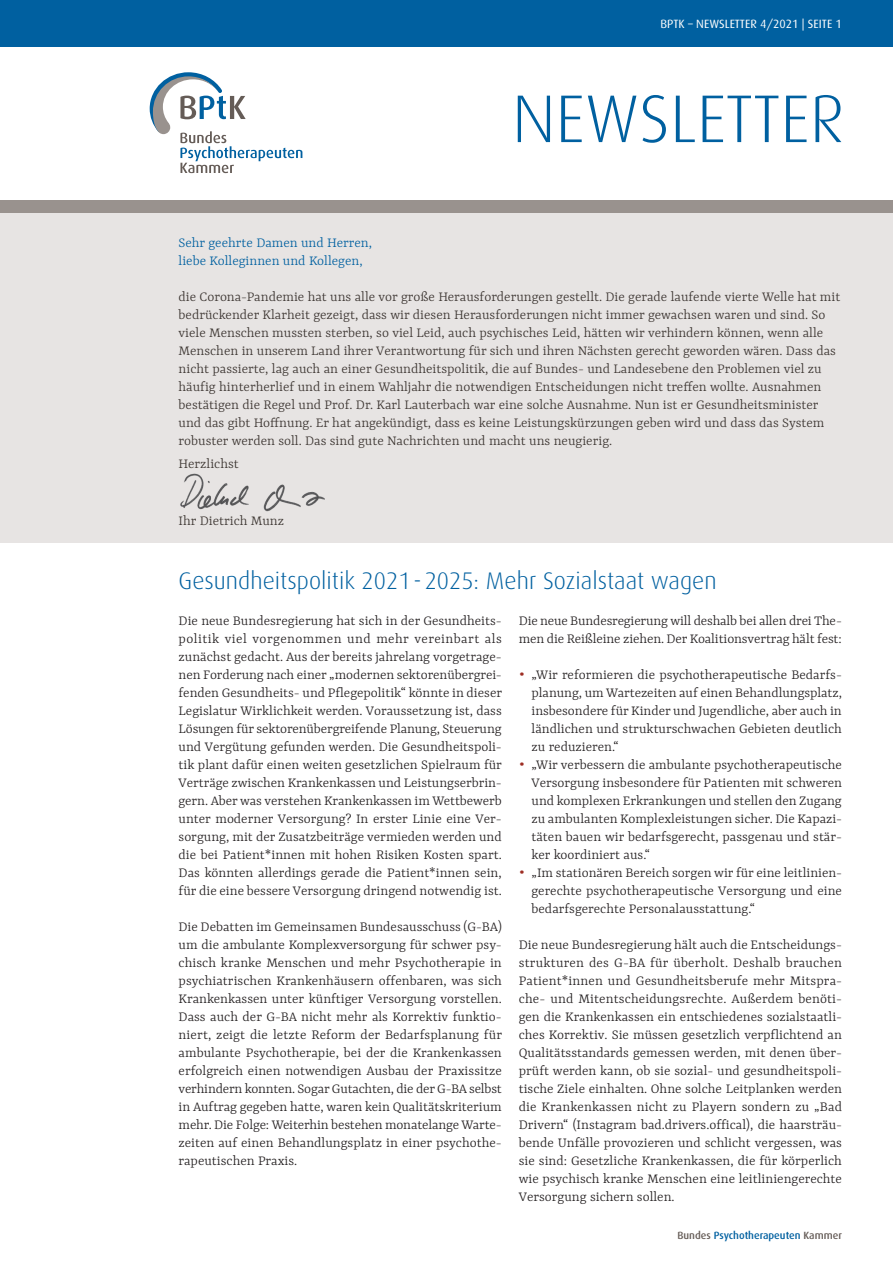
<style>
.page{position:relative;width:893px;height:1263px;background:#fff}
.page>*{position:absolute;margin:0;border:0;box-sizing:border-box;transform-origin:0 0}
.t1{font:300 67.5px "Dax";color:#0060a0}
.H1_Headline{font:300 24px "Dax";color:#0060a0}
.fließtext{font:300 15px/18px "Yrsa";color:#231f20;text-align:justify}
.Editorial_-_Fließtex{font:300 15px/18px "Yrsa";color:#3a332f}
.Editorial_-_Fließtex-2{font:300 15px "Yrsa";color:#0060a0}
.t2{font:12px "Dax";color:#fff}
.t3{font:500 10.5px "Dax";color:#0060a0}
.s1{font-size:21px;color:#9e2e24}
.s2{color:#655c57}
</style>
<div class="page">
<div style="left:0;top:207px;width:892px;height:335px;background:#e7e4e3"></div>
<svg style="left:150px;top:72px;width:152px;height:101px"></svg>
<div style="left:0;top:200px;width:893px;height:13px;background:#99928e"></div>
<div style="left:0;top:0;width:893px;height:47px;background:#0060a0"></div>
<img style="left:180px;top:473px;width:145px;height:39px">
<p class="t2" style="left:661px;top:17px;width:183px">BPTK – NEWSLETTER 4/2021 | SEITE 1</p>
<p class="t1" style="left:512px;top:82px;width:334px">NEWSLETTER</p>
<p class="Editorial_-_Fließtex-2" style="left:179px;top:235px;width:195px">Sehr geehrte Damen und Herren,</p>
<p class="Editorial_-_Fließtex-2" style="left:179px;top:253px;width:186px">liebe Kolleginnen und Kollegen,</p>
<p class="Editorial_-_Fließtex" style="left:179px;top:287px;width:663px">die Corona-Pandemie hat uns alle vor große Herausforderungen gestellt. Die gerade laufende vierte Welle hat mit bedrückender Klarheit gezeigt, dass wir diesen Herausforderungen nicht immer gewachsen waren und sind. So viele Menschen mussten sterben, so viel Leid, auch psychisches Leid, hätten wir verhindern können, wenn alle Menschen in unserem Land ihrer Verantwortung für sich und ihren Nächsten gerecht geworden wären. Dass das nicht passierte, lag auch an einer Gesundheitspolitik, die auf Bundes- und Landesebene den Problemen viel zu häufig hinterherlief und in einem Wahljahr die notwendigen Entscheidungen nicht treffen wollte. Ausnahmen bestätigen die Regel und Prof. Dr. Karl Lauterbach war eine solche Ausnahme. Nun ist er Gesundheitsminister und das gibt Hoffnung. Er hat angekündigt, dass es keine Leistungskürzungen geben wird und dass das System robuster werden soll. Das sind gute Nachrichten und macht uns neugierig.</p>
<p class="Editorial_-_Fließtex" style="left:179px;top:454px;width:62px">Herzlichst</p>
<p class="Editorial_-_Fließtex" style="left:179px;top:511px;width:107px">Ihr Dietrich Munz</p>
<h1 class="H1_Headline" style="left:179px;top:568px;width:539px">Gesundheitspolitik 2021-2025: Mehr Sozialstaat wagen</h1>
<p class="fließtext" style="left:179px;top:611px;width:325px">Die neue Bundesregierung hat sich in der Gesundheits&shy;politik viel vorgenommen und mehr vereinbart als zunächst gedacht. Aus der bereits jahrelang vorgetrage&shy;nen Forderung nach einer „modernen sektorenübergrei&shy;fenden Gesundheits- und Pflegepolitik“ könnte in dieser Legislatur Wirklichkeit werden. Voraussetzung ist, dass Lösungen für sektorenübergreifende Planung, Steuerung und Vergütung gefunden werden. Die Gesundheitspoli&shy;tik plant dafür einen weiten gesetzlichen Spielraum für Verträge zwischen Krankenkassen und Leistungserbrin&shy;gern. Aber was verstehen Krankenkassen im Wettbewerb unter moderner Versorgung? In erster Linie eine Ver&shy;sorgung, mit der Zusatzbeiträge vermieden werden und die bei Patient*innen mit hohen Risiken Kosten spart.<br>Das könnten allerdings gerade die Patient*innen sein, für die eine bessere Versorgung dringend notwendig ist.</p>
<p class="fließtext" style="left:179px;top:917px;width:325px">Die Debatten im Gemeinsamen Bundesausschuss (G-BA) um die ambulante Komplexversorgung für schwer psy&shy;chisch kranke Menschen und mehr Psychotherapie in psychiatrischen Krankenhäusern offenbaren, was sich Krankenkassen unter künftiger Versorgung vorstellen.<br>Dass auch der G-BA nicht mehr als Korrektiv funktio&shy;niert, zeigt die letzte Reform der Bedarfsplanung für ambulante Psychotherapie, bei der die Krankenkassen erfolgreich einen notwendigen Ausbau der Praxissitze verhindern konnten. Sogar Gutachten, die der G-BA selbst in Auftrag gegeben hatte, waren kein Qualitätskriterium mehr. Die Folge: Weiterhin bestehen monatelange Warte&shy;zeiten auf einen Behandlungsplatz in einer psychothe&shy;rapeutischen Praxis.</p>
<p class="fließtext" style="left:519px;top:611px;width:325px">Die neue Bundesregierung will deshalb bei allen drei The&shy;men die Reißleine ziehen. Der Koalitionsvertrag hält fest:</p>
<p class="fließtext" style="left:531px;top:665px;width:312px;text-indent:-13px"><span class="s1">•</span> „Wir reformieren die psychotherapeutische Bedarfs&shy;planung, um Wartezeiten auf einen Behandlungsplatz, insbesondere für Kinder und Jugendliche, aber auch in ländlichen und strukturschwachen Gebieten deutlich zu reduzieren.“</p>
<p class="fließtext" style="left:531px;top:755px;width:312px;text-indent:-13px"><span class="s1">•</span> „Wir verbessern die ambulante psychotherapeutische Versorgung insbesondere für Patienten mit schweren und komplexen Erkrankungen und stellen den Zugang zu ambulanten Komplexleistungen sicher. Die Kapazi&shy;täten bauen wir bedarfsgerecht, passgenau und stär&shy;ker koordiniert aus.“</p>
<p class="fließtext" style="left:531px;top:863px;width:312px;text-indent:-13px"><span class="s1">•</span> „Im stationären Bereich sorgen wir für eine leitlinien&shy;gerechte psychotherapeutische Versorgung und eine bedarfsgerechte Personalausstattung.“</p>
<p class="fließtext" style="left:519px;top:935px;width:325px">Die neue Bundesregierung hält auch die Entscheidungs&shy;strukturen des G-BA für überholt. Deshalb brauchen Patient*innen und Gesundheitsberufe mehr Mitspra&shy;che- und Mitentscheidungsrechte. Außerdem benöti&shy;gen die Krankenkassen ein entschiedenes sozialstaatli&shy;ches Korrektiv. Sie müssen gesetzlich verpflichtend an Qualitätsstandards gemessen werden, mit denen über&shy;prüft werden kann, ob sie sozial- und gesundheitspoli&shy;tische Ziele einhalten. Ohne solche Leitplanken werden die Krankenkassen nicht zu Playern sondern zu „Bad Drivern“ (Instagram bad.drivers.offical), die haarsträu&shy;bende Unfälle provozieren und schlicht vergessen, was sie sind: Gesetzliche Krankenkassen, die für körperlich wie psychisch kranke Menschen eine leitliniengerechte Versorgung sichern sollen.</p>
<p class="t3" style="left:677px;top:1229px;width:166px"><span class="s2">Bundes</span> Psychotherapeuten <span class="s2">Kammer</span></p>
</div>
